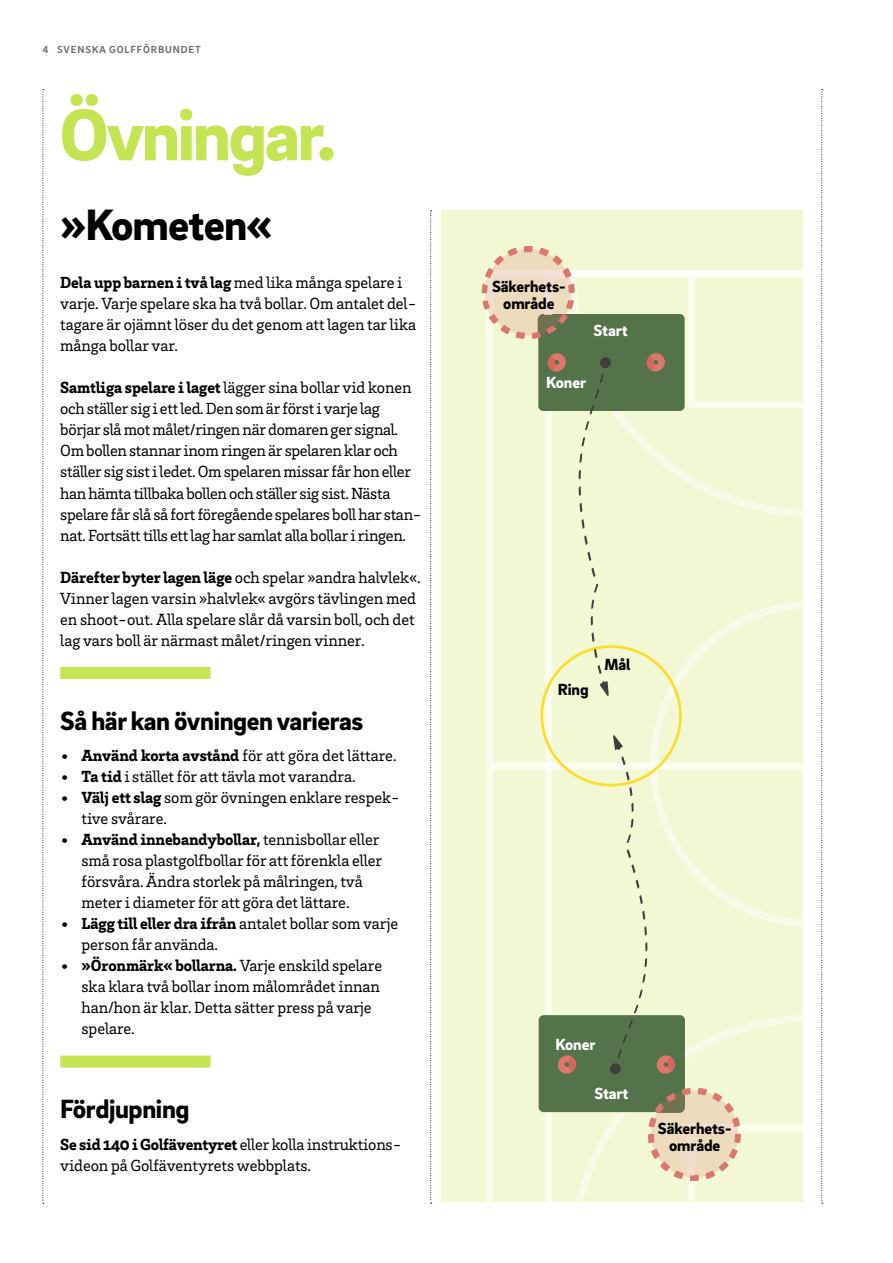
<style>
.page{position:relative;width:893px;height:1263px;background:#fff}
.page>*{position:absolute;margin:0;border:0;box-sizing:border-box;transform-origin:0 0}
.t1{font:900 75px "Brix Sans";letter-spacing:-.035em;color:#c5e453}
.t2{font:900 45px "Brix Sans";letter-spacing:-.02em;color:#000}
.t3{font:900 27px "Brix Sans";letter-spacing:-.015em;color:#000}
.t4{font:16.5px/21px "Brix Slab";letter-spacing:-.005em;color:#000}
.t5{font:900 16.5px/16.5px "Brix Sans";letter-spacing:-.005em;color:#000;text-align:center}
.t6{font:900 16.5px "Brix Sans";letter-spacing:-.005em;color:#fff}
.t7{font:700 10.5px "Brix Sans";letter-spacing:.085em;color:#706f6f}
.s1{font-weight:900}
</style>
<div class="page">
<svg style="left:821px;top:89px;width:2px;height:1115px"></svg>
<svg style="left:43px;top:89px;width:1px;height:1115px"></svg>
<svg style="left:430px;top:210px;width:2px;height:994px"></svg>
<div style="left:441px;top:210px;width:362px;height:992px;background:#f2f7d4"></div>
<svg style="left:482px;top:246px;width:321px;height:956px"></svg>
<div style="left:60px;top:667px;width:150px;height:12px;background:#c5e453"></div>
<div style="left:60px;top:1055px;width:150px;height:12px;background:#c5e453"></div>
<p class="t7" style="left:43px;top:43px;width:160px">4 SVENSKA GOLFFÖRBUNDET</p>
<h1 class="t1" style="left:60px;top:85px;width:278px">Övningar.</h1>
<h2 class="t2" style="left:60px;top:195px;width:214px">»Kometen«</h2>
<p class="t4" style="left:60px;top:272px;width:358px"><span class="s1">Dela upp barnen i två lag</span> med lika många spelare i varje. Varje spelare ska ha två bollar. Om antalet del&shy;tagare är ojämnt löser du det genom att lagen tar lika många bollar var.</p>
<p class="t4" style="left:60px;top:377px;width:363px"><span class="s1">Samtliga spelare i laget</span> lägger sina bollar vid konen och ställer sig i ett led. Den som är först i varje lag börjar slå mot målet/ringen när domaren ger signal.<br>Om bollen stannar inom ringen är spelaren klar och ställer sig sist i ledet. Om spelaren missar får hon eller han hämta tillbaka bollen och ställer sig sist. Nästa spelare får slå så fort föregående spelares boll har stan&shy;nat. Fortsätt tills ett lag har samlat alla bollar i ringen.</p>
<p class="t4" style="left:60px;top:566px;width:362px"><span class="s1">Därefter byter lagen läge</span> och spelar »andra halvlek«.<br>Vinner lagen varsin »halvlek« avgörs tävlingen med en shoot-out. Alla spelare slår då varsin boll, och det lag vars boll är närmast målet/ringen vinner.</p>
<h3 class="t3" style="left:60px;top:702px;width:305px">Så här kan övningen varieras</h3>
<p class="t4" style="left:60px;top:744px;width:338px"><span class="s1">• Använd korta avstånd</span> för att göra det lättare.</p>
<p class="t4" style="left:60px;top:765px;width:297px"><span class="s1">• Ta tid</span> i stället för att tävla mot varandra.</p>
<p class="t4" style="left:82px;top:786px;width:320px;text-indent:-21px"><span class="s1">• Välj ett slag</span> som gör övningen enklare respek&shy;tive svårare.</p>
<p class="t4" style="left:82px;top:828px;width:302px;text-indent:-21px"><span class="s1">• Använd innebandybollar,</span> tennisbollar eller små rosa plastgolfbollar för att förenkla eller försvåra. Ändra storlek på målringen, två meter i diameter för att göra det lättare.</p>
<p class="t4" style="left:82px;top:912px;width:318px;text-indent:-21px"><span class="s1">• Lägg till eller dra ifrån</span> antalet bollar som varje person får använda.</p>
<p class="t4" style="left:82px;top:954px;width:302px;text-indent:-21px"><span class="s1">• »Öronmärk« bollarna.</span> Varje enskild spelare ska klara två bollar inom målområdet innan han/hon är klar. Detta sätter press på varje spelare.</p>
<h3 class="t3" style="left:60px;top:1091px;width:131px">Fördjupning</h3>
<p class="t4" style="left:60px;top:1133px;width:343px"><span class="s1">Se sid 140 i Golfäventyret</span> eller kolla instruktions&shy;videon på Golfäventyrets webbplats.</p>
<p class="t5" style="left:492px;top:277px;width:75px">Säkerhets&shy;område</p>
<p class="t6" style="left:594px;top:320px;width:36px">Start</p>
<p class="t6" style="left:546px;top:372px;width:41px">Koner</p>
<p class="t5" style="left:604px;top:656px;width:28px">Mål</p>
<p class="t5" style="left:558px;top:681px;width:32px">Ring</p>
<p class="t6" style="left:555px;top:1034px;width:41px">Koner</p>
<p class="t6" style="left:594px;top:1082px;width:36px">Start</p>
<p class="t5" style="left:658px;top:1120px;width:75px">Säkerhets&shy;område</p>
</div>
